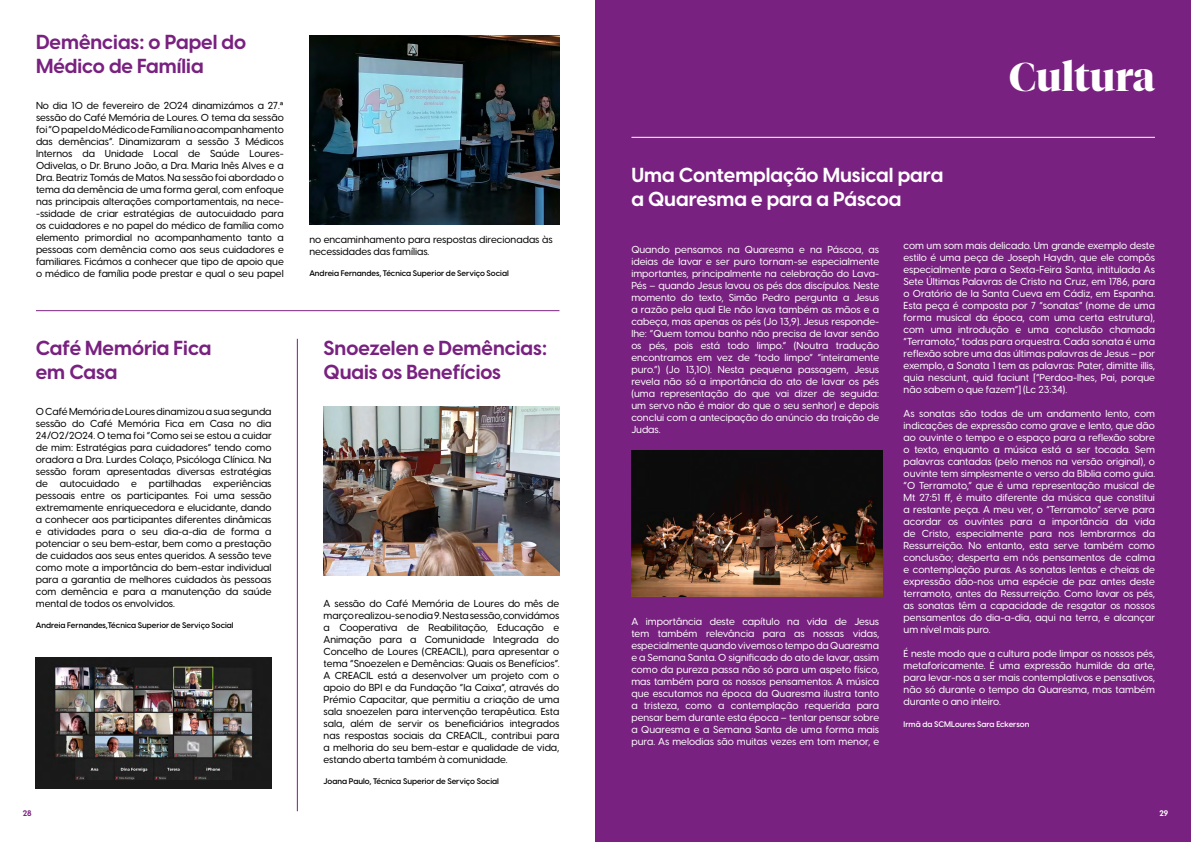
<style>
.page{position:relative;width:1191px;height:842px;background:#fff}
.page>*{position:absolute;margin:0;border:0;box-sizing:border-box;transform-origin:0 0}
.t1{font:700 40px "Tiempos Fine";color:#fff}
.t2{font:700 20px/24px "Visby CF";color:#792180}
.t3{font:700 20px/24px "Visby CF";color:#fff}
.t4{font:500 10px/12px "Visby CF";color:#fff;text-align:justify}
.t5{font:500 10px/12px "Visby CF";color:#000;text-align:justify}
.t6{font:600 8px "Visby CF";color:#000}
.t7{font:600 8px "Visby CF";color:#fff}
.t8{font:700 8px "Visby CF";color:#792180}
.t9{font:700 8px "Visby CF";color:#fff}
</style>
<div class="page">
<div style="left:595px;top:0;width:596px;height:842px;background:#792180"></div>
<img style="left:631px;top:450px;width:251px;height:146px">
<hr style="left:631px;top:137px;width:524px;height:1px;background:#fff">
<hr style="left:297px;top:339px;width:1px;height:472px;background:#792180">
<img style="left:36px;top:657px;width:235px;height:132px">
<img style="left:324px;top:407px;width:235px;height:168px">
<hr style="left:36px;top:310px;width:523px;height:1px;background:#792180">
<img style="left:309px;top:35px;width:250px;height:189px">
<h2 class="t2" style="left:36px;top:29px;width:212px">Demências: o Papel do<br>Médico de Família</h2>
<p class="t5" style="left:36px;top:99px;width:249px">No dia 10 de fevereiro de 2024 dinamizámos a 27.ª sessão do Café Memória de Loures. O tema da sessão foi “O papel do Médico de Família no acompanhamento das demências”. Dinamizaram a sessão 3 Médicos Internos da Unidade Local de Saúde Loures-Odivelas, o Dr. Bruno João, a Dra. Maria Inês Alves e a Dra. Beatriz Tomás de Matos. Na sessão foi abordado o tema da demência de uma forma geral, com enfoque nas principais alterações comportamentais, na nece--ssidade de criar estratégias de autocuidado para os cuidadores e no papel do médico de família como elemento primordial no acompanhamento tanto a pessoas com demência como aos seus cuidadores e familiares. Ficámos a conhecer que tipo de apoio que o médico de família pode prestar e qual o seu papel</p>
<h2 class="t2" style="left:36px;top:335px;width:177px">Café Memória Fica em Casa</h2>
<p class="t5" style="left:36px;top:405px;width:237px">O Café Memória de Loures dinamizou a sua segunda sessão do Café Memória Fica em Casa no dia 24/02/2024. O tema foi “Como sei se estou a cuidar de mim: Estratégias para cuidadores” tendo como oradora a Dra. Lurdes Colaço, Psicóloga Clínica. Na sessão foram apresentadas diversas estratégias de autocuidado e partilhadas experiências pessoais entre os participantes. Foi uma sessão extremamente enriquecedora e elucidante, dando a conhecer aos participantes diferentes dinâmicas e atividades para o seu dia-a-dia de forma a potenciar o seu bem-estar, bem como a prestação de cuidados aos seus entes queridos. A sessão teve como mote a importância do bem-estar individual para a garantia de melhores cuidados às pessoas com demência e para a manutenção da saúde mental de todos os envolvidos.</p>
<p class="t6" style="left:36px;top:619px;width:199px">Andreia Fernandes,Técnica Superior de Serviço Social</p>
<p class="t8" style="left:23px;top:807px;width:10px">28</p>
<p class="t5" style="left:309px;top:232px;width:245px">no encaminhamento para respostas direcionadas às necessidades das famílias.</p>
<p class="t6" style="left:309px;top:267px;width:201px">Andreia Fernandes, Técnica Superior de Serviço Social</p>
<h2 class="t2" style="left:324px;top:335px;width:225px">Snoezelen e Demências:<br>Quais os Benefícios</h2>
<p class="t5" style="left:324px;top:597px;width:237px">A sessão do Café Memória de Loures do mês de março realizou-se no dia 9. Nesta sessão, convidámos a Cooperativa de Reabilitação, Educação e Animação para a Comunidade Integrada do Concelho de Loures (CREACIL), para apresentar o tema “Snoezelen e Demências: Quais os Benefícios”.<br>A CREACIL está a desenvolver um projeto com o apoio do BPI e da Fundação “la Caixa”, através do Prémio Capacitar, que permitiu a criação de uma sala snoezelen para intervenção terapêutica. Esta sala, além de servir os beneficiários integrados nas respostas sociais da CREACIL, contribui para a melhoria do seu bem-estar e qualidade de vida, estando aberta também à comunidade.</p>
<p class="t6" style="left:324px;top:775px;width:177px">Joana Paulo, Técnica Superior de Serviço Social</p>
<h2 class="t3" style="left:631px;top:162px;width:313px">Uma Contemplação Musical para a Quaresma e para a Páscoa</h2>
<h1 class="t1" style="left:1009px;top:53px;width:147px">Cultura</h1>
<p class="t4" style="left:631px;top:242px;width:249px">Quando pensamos na Quaresma e na Páscoa, as ideias de lavar e ser puro tornam-se especialmente importantes, principalmente na celebração do Lava-Pés – quando Jesus lavou os pés dos discípulos. Neste momento do texto, Simão Pedro pergunta a Jesus a razão pela qual Ele não lava também as mãos e a cabeça, mas apenas os pés (Jo 13,9). Jesus responde&shy;lhe: “Quem tomou banho não precisa de lavar senão os pés, pois está todo limpo.” (Noutra tradução encontramos em vez de “todo limpo” “inteiramente puro.”) (Jo 13,10). Nesta pequena passagem, Jesus revela não só a importância do ato de lavar os pés (uma representação do que vai dizer de seguida: um servo não é maior do que o seu senhor) e depois conclui com a antecipação do anúncio da traição de Judas.</p>
<p class="t4" style="left:631px;top:614px;width:249px">A importância deste capítulo na vida de Jesus tem também relevância para as nossas vidas, especialmente quando vivemos o tempo da Quaresma e a Semana Santa. O significado do ato de lavar, assim como da pureza passa não só para um aspeto físico, mas também para os nossos pensamentos. A música que escutamos na época da Quaresma ilustra tanto a tristeza, como a contemplação requerida para pensar bem durante esta época – tentar pensar sobre a Quaresma e a Semana Santa de uma forma mais pura. As melodias são muitas vezes em tom menor, e</p>
<p class="t4" style="left:903px;top:239px;width:253px">com um som mais delicado. Um grande exemplo deste estilo é uma peça de Joseph Haydn, que ele compôs especialmente para a Sexta-Feira Santa, intitulada As Sete Últimas Palavras de Cristo na Cruz, em 1786, para o Oratório de la Santa Cueva em Cádiz, em Espanha.<br>Esta peça é composta por 7 “sonatas” (nome de uma forma musical da época, com uma certa estrutura), com uma introdução e uma conclusão chamada “Terramoto,” todas para orquestra. Cada sonata é uma reflexão sobre uma das últimas palavras de Jesus – por exemplo, a Sonata 1 tem as palavras: Pater, dimitte illis, quia nesciunt, quid faciunt [“Perdoa-lhes, Pai, porque não sabem o que fazem”] (Lc 23:34).</p>
<p class="t4" style="left:903px;top:407px;width:253px">As sonatas são todas de um andamento lento, com indicações de expressão como grave e lento, que dão ao ouvinte o tempo e o espaço para a reflexão sobre o texto, enquanto a música está a ser tocada. Sem palavras cantadas (pelo menos na versão original), o ouvinte tem simplesmente o verso da Bíblia como guia. “O Terramoto,” que é uma representação musical de Mt 27:51 ff, é muito diferente da música que constitui a restante peça. A meu ver, o “Terramoto” serve para acordar os ouvintes para a importância da vida de Cristo, especialmente para nos lembrarmos da Ressurreição. No entanto, esta serve também como conclusão; desperta em nós pensamentos de calma e contemplação puras. As sonatas lentas e cheias de expressão dão-nos uma espécie de paz antes deste terramoto, antes da Ressurreição. Como lavar os pés, as sonatas têm a capacidade de resgatar os nossos pensamentos do dia-a-dia, aqui na terra, e alcançar um nível mais puro.</p>
<p class="t4" style="left:903px;top:647px;width:253px">É neste modo que a cultura pode limpar os nossos pés, metaforicamente. É uma expressão humilde da arte, para levar-nos a ser mais contemplativos e pensativos, não só durante o tempo da Quaresma, mas também durante o ano inteiro.</p>
<p class="t7" style="left:903px;top:718px;width:127px">Irmã da SCMLoures Sara Eckerson</p>
<p class="t9" style="left:1159px;top:807px;width:10px">29</p>
</div>
